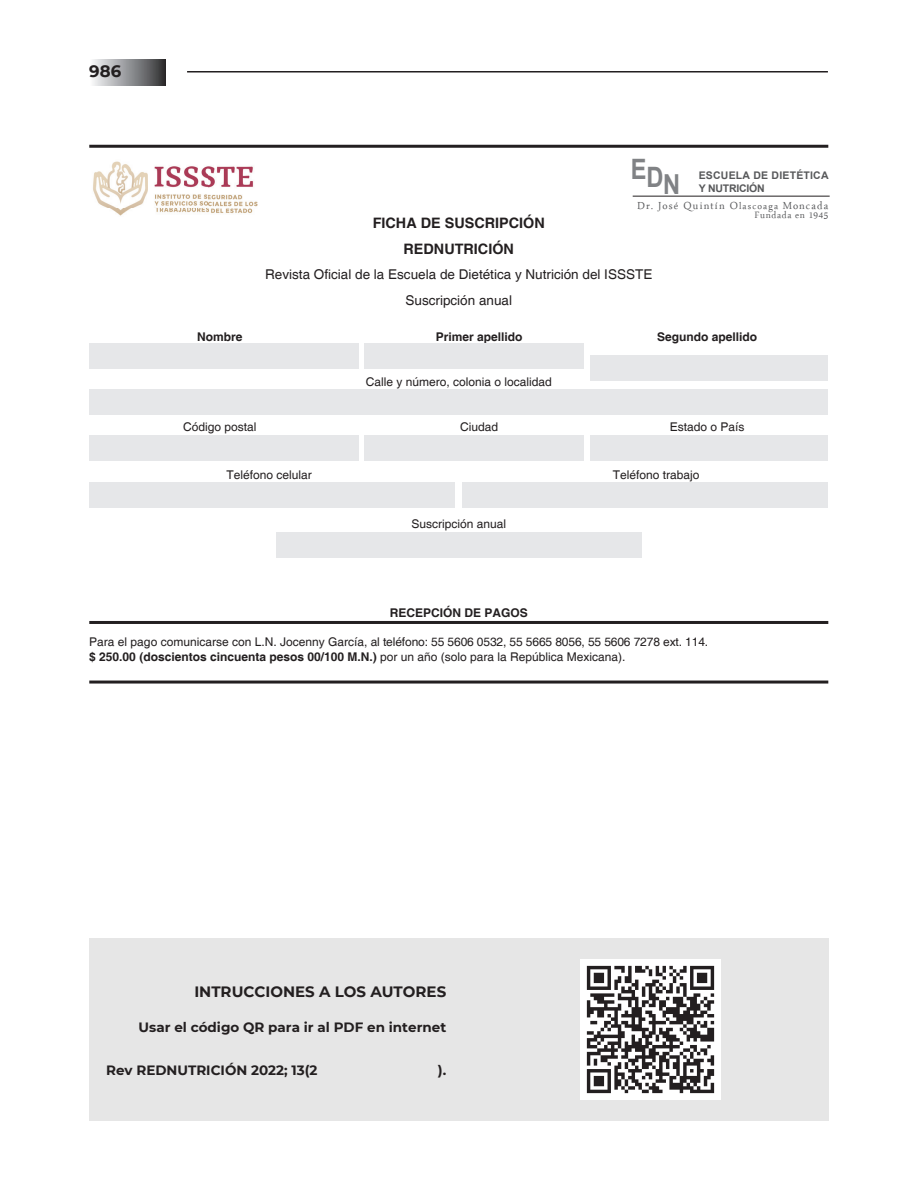
<style>
.page{position:relative;width:918px;height:1188px;background:#fff}
.page>*{position:absolute;margin:0;border:0;box-sizing:border-box;transform-origin:0 0}
.t1{font:700 28.05px "Arial";color:#808285;scale:.84 1}
.t2{font:700 16.5px "Montserrat";color:#231f20}
.t3{font:15px "Arabic Typesetting";letter-spacing:.08em;color:#57585a}
.t4{font:700 15px "Montserrat";color:#231f20}
.t5{font:700 14.4px/26.2px "Helvetica";color:#231f20;text-align:center}
.t6{font:13.5px/25.2px "Helvetica";color:#231f20;text-align:center}
.t7{font:700 13.5px "Montserrat";color:#231f20}
.t8{font:13.5px "Arabic Typesetting";letter-spacing:.05em;color:#57585a}
.t9{font:12px/14.4px "Helvetica";color:#231f20}
.t10{font:700 12px "Helvetica";color:#231f20}
.t11{font:700 10.5px/12.6px "Arial";letter-spacing:.02em;color:#57585a}
.s1{font-size:13.5px}
.s2{font-weight:700}
</style>
<div class="page">
<div style="left:89px;top:60px;width:77px;height:25px;background:linear-gradient(to right,#fdfeff,#303033)"></div>
<hr style="left:187px;top:71px;width:641px;height:2px;background:#231f20">
<div style="left:89px;top:938px;width:740px;height:183px;background:#e6e6e6"></div>
<img style="left:580px;top:959px;width:140px;height:141px">
<div style="left:89px;top:343px;width:269px;height:25px;background:#e6e7e9"></div>
<div style="left:365px;top:343px;width:219px;height:25px;background:#e6e7e9"></div>
<div style="left:590px;top:356px;width:238px;height:25px;background:#e6e7e9"></div>
<div style="left:89px;top:389px;width:739px;height:25px;background:#e6e7e9"></div>
<div style="left:89px;top:435px;width:269px;height:26px;background:#e6e7e9"></div>
<div style="left:365px;top:435px;width:219px;height:26px;background:#e6e7e9"></div>
<div style="left:590px;top:435px;width:238px;height:26px;background:#e6e7e9"></div>
<div style="left:89px;top:482px;width:366px;height:25px;background:#e6e7e9"></div>
<div style="left:463px;top:483px;width:365px;height:25px;background:#e6e7e9"></div>
<div style="left:276px;top:533px;width:366px;height:25px;background:#e6e7e9"></div>
<hr style="left:89px;top:145px;width:739px;height:3px;background:#231f20">
<hr style="left:89px;top:621px;width:739px;height:3px;background:#231f20">
<hr style="left:633px;top:196px;width:197px;height:1px;background:#231f20">
<img style="left:93px;top:161px;width:165px;height:55px">
<hr style="left:89px;top:681px;width:739px;height:3px;background:#231f20">
<h2 class="t2" style="left:89px;top:59px;width:33px">986</h2>
<h1 class="t1" style="left:631px;top:153px;width:60px">ED<sub>N</sub></h1>
<p class="t11" style="left:699px;top:170px;width:132px">ESCUELA DE DIETÉTICA<br>Y NUTRICIÓN</p>
<p class="t3" style="left:637px;top:198px;width:193px">Dr. José Quintín O<span class="s1">lascoaga</span> Moncada</p>
<p class="t8" style="left:755px;top:208px;width:75px">Fundada en 1945</p>
<p class="t5" style="left:373px;top:210px;width:174px">FICHA DE SUSCRIPCIÓN<br>REDNUTRICIÓN</p>
<p class="t6" style="left:265px;top:263px;width:389px">Revista Oficial de la Escuela de Dietética y Nutrición del ISSSTE<br>Suscripción anual</p>
<p class="t10" style="left:197px;top:329px;width:47px">Nombre</p>
<p class="t10" style="left:436px;top:329px;width:88px">Primer apellido</p>
<p class="t10" style="left:657px;top:329px;width:102px">Segundo apellido</p>
<p class="t9" style="left:366px;top:375px;width:188px">Calle y número, colonia o localidad</p>
<p class="t9" style="left:183px;top:420px;width:75px">Código postal</p>
<p class="t9" style="left:460px;top:420px;width:40px">Ciudad</p>
<p class="t9" style="left:670px;top:420px;width:76px">Estado o País</p>
<p class="t9" style="left:227px;top:468px;width:87px">Teléfono celular</p>
<p class="t9" style="left:613px;top:468px;width:88px">Teléfono trabajo</p>
<p class="t9" style="left:411px;top:517px;width:96px">Suscripción anual</p>
<p class="t10" style="left:390px;top:606px;width:140px">RECEPCIÓN DE PAGOS</p>
<p class="t9" style="left:89px;top:635px;width:620px">Para el pago comunicarse con L.N. Jocenny García, al teléfono: 55 5606 0532, 55 5665 8056, 55 5606 7278 ext. 114. <span class="s2">$ 250.00 (doscientos cincuenta pesos 00/100 M.N.)</span> por un año (solo para la República Mexicana).</p>
<p class="t4" style="left:194px;top:981px;width:253px">INTRUCCIONES A LOS AUTORES</p>
<p class="t7" style="left:139px;top:1017px;width:309px">Usar el código QR para ir al PDF en internet</p>
<p class="t7" style="left:106px;top:1061px;width:213px">Rev REDNUTRICIÓN 2022; 13(2</p>
<p class="t7" style="left:438px;top:1061px;width:10px">).</p>
</div>
